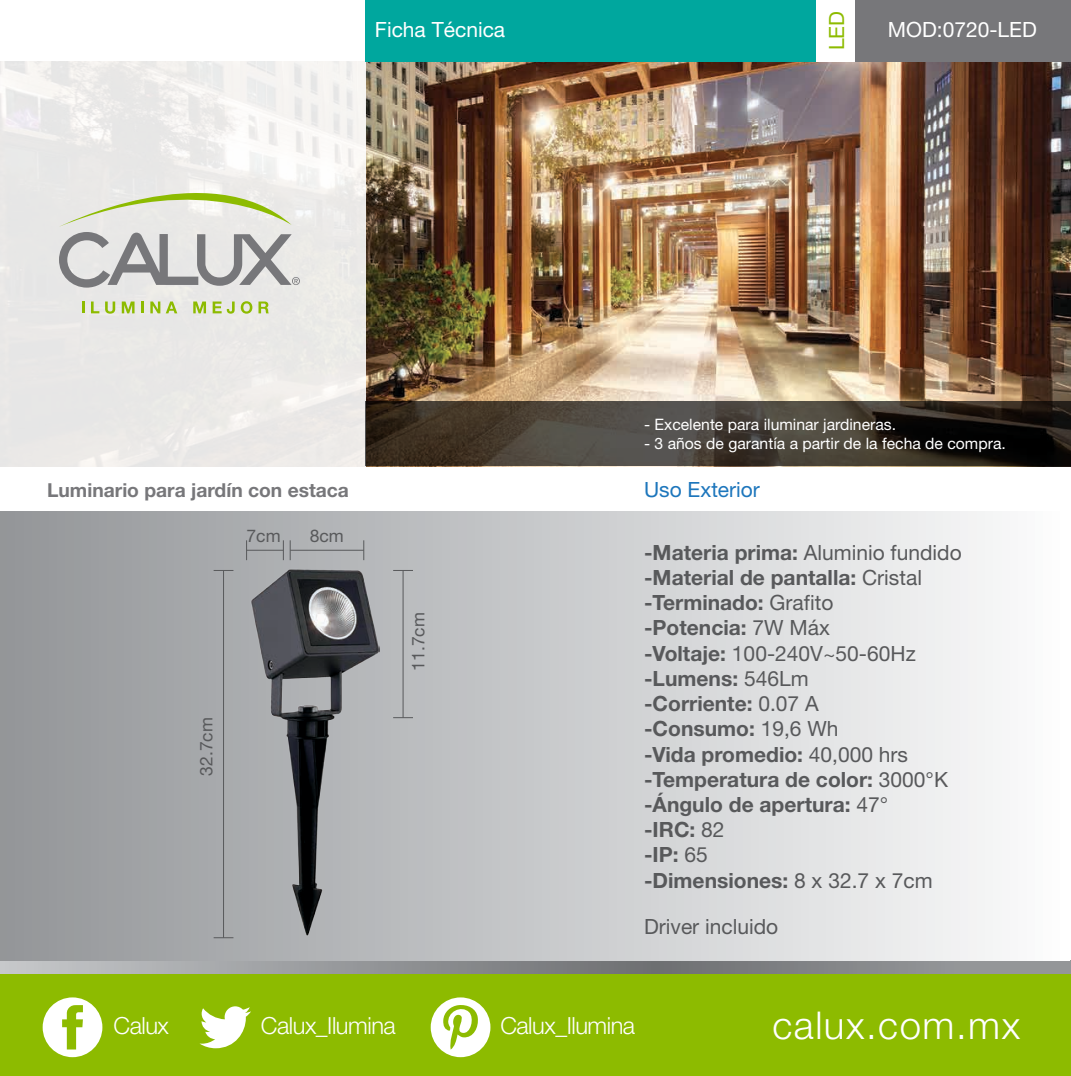
<style>
.page{position:relative;width:1071px;height:1076px;background:#fff}
.page>*{position:absolute;margin:0;border:0;box-sizing:border-box;transform-origin:0 0}
.t1{font:300 38.32px "Helvetica Neue";letter-spacing:.04em;color:#fff}
.t2{font:300 23.62px "Helvetica Neue";letter-spacing:-.02em;color:#fff}
.t3{font:700 21px/25.2px "Helvetica Neue";color:#58595b}
.t4{font:21px "Helvetica Neue";color:#fff}
.t5{font:21px "Helvetica Neue";color:#58595b}
.t6{font:21px "Helvetica Neue";color:#1d76bc}
.t7{font:21px "Helvetica Neue";color:#8dbb00}
.t8{font:700 19.25px "Helvetica Neue";color:#77777a}
.t9{font:17.5px "Helvetica Neue";color:#58595b}
.t10{font:15.75px "Helvetica Neue";color:#fff}
.s1{font-weight:400}
</style>
<div class="page">
<svg style="left:0;top:961px;width:1071px;height:14px;background:#91968b"></svg>
<div style="left:0;top:975px;width:1071px;height:101px;background:#8dbb00"></div>
<svg style="left:43px;top:997px;width:59px;height:60px"></svg>
<svg style="left:199px;top:1006px;width:52px;height:42px"></svg>
<svg style="left:431px;top:997px;width:59px;height:60px"></svg>
<div style="left:0;top:511px;width:1070px;height:450px;background:linear-gradient(to right,#929498,#fcfdfd)"></div>
<img style="left:366px;top:61px;width:705px;height:341px">
<div style="left:0;top:0;width:366px;height:466px;background:linear-gradient(to bottom,#f8f7f7,#e6e4e2)"></div>
<svg style="left:82px;top:301px;width:2px;height:12px"></svg>
<svg style="left:91px;top:301px;width:8px;height:12px"></svg>
<svg style="left:105px;top:301px;width:10px;height:13px"></svg>
<svg style="left:122px;top:301px;width:13px;height:12px"></svg>
<svg style="left:141px;top:301px;width:3px;height:12px"></svg>
<svg style="left:150px;top:301px;width:10px;height:12px"></svg>
<svg style="left:166px;top:301px;width:11px;height:12px"></svg>
<svg style="left:193px;top:301px;width:13px;height:12px"></svg>
<svg style="left:213px;top:301px;width:22px;height:13px"></svg>
<svg style="left:241px;top:301px;width:11px;height:13px"></svg>
<svg style="left:259px;top:301px;width:10px;height:12px"></svg>
<svg style="left:59px;top:152px;width:241px;height:136px;background:#d7d8d1"></svg>
<svg style="left:366px;top:402px;width:705px;height:64px;background:#3b352c"></svg>
<img style="left:251px;top:567px;width:128px;height:371px">
<div style="left:366px;top:0;width:705px;height:61px;background:#00a79e"></div>
<div style="left:855px;top:0;width:216px;height:61px;background:#77777a"></div>
<div style="left:817px;top:0;width:38px;height:61px;background:#fff"></div>
<hr style="left:223px;top:570px;width:1px;height:368px;background:#58595b">
<svg style="left:214px;top:570px;width:19px;height:1px"></svg>
<svg style="left:214px;top:937px;width:19px;height:1px"></svg>
<hr style="left:403px;top:570px;width:1px;height:147px;background:#58595b">
<svg style="left:393px;top:570px;width:20px;height:1px"></svg>
<svg style="left:393px;top:717px;width:20px;height:1px"></svg>
<hr style="left:290px;top:550px;width:74px;height:1px;background:#58595b">
<svg style="left:363px;top:540px;width:1px;height:20px"></svg>
<svg style="left:290px;top:540px;width:1px;height:20px"></svg>
<hr style="left:247px;top:550px;width:36px;height:1px;background:#58595b">
<svg style="left:283px;top:540px;width:1px;height:20px"></svg>
<svg style="left:246px;top:540px;width:1px;height:20px"></svg>
<p class="t7" style="left:824px;top:50px;width:41px;rotate:-90deg">LED</p>
<p class="t4" style="left:375px;top:17px;width:132px">Ficha Técnica</p>
<p class="t4" style="left:888px;top:17px;width:151px">MOD:0720-LED</p>
<p class="t10" style="left:644px;top:415px;width:254px">- Excelente para iluminar jardineras.</p>
<p class="t10" style="left:644px;top:433px;width:363px">- 3 años de garantía a partir de la fecha de compra.</p>
<p class="t8" style="left:47px;top:479px;width:303px">Luminario para jardín con estaca</p>
<p class="t6" style="left:644px;top:477px;width:117px">Uso Exterior</p>
<p class="t9" style="left:247px;top:525px;width:36px">7cm</p>
<p class="t9" style="left:310px;top:525px;width:36px">8cm</p>
<p class="t9" style="left:196px;top:776px;width:60px;rotate:-90deg">32.7cm</p>
<p class="t9" style="left:408px;top:671px;width:60px;rotate:-90deg">11.7cm</p>
<p class="t3" style="left:644px;top:539px;width:319px">-Materia prima: <span class="s1">Aluminio fundido </span>-Material de pantalla: <span class="s1">Cristal </span>-Terminado: <span class="s1">Grafito<br></span>-Potencia: <span class="s1">7W Máx<br></span>-Voltaje: <span class="s1">100-240V~50-60Hz </span>-Lumens: <span class="s1">546Lm<br></span>-Corriente: <span class="s1">0.07 A<br></span>-Consumo: <span class="s1">19,6 Wh<br></span>-Vida promedio: <span class="s1">40,000 hrs </span>-Temperatura de color: <span class="s1">3000°K </span>-Ángulo de apertura: <span class="s1">47°<br></span>-IRC: <span class="s1">82<br></span>-IP: <span class="s1">65<br></span>-Dimensiones: <span class="s1">8 x 32.7 x 7cm</span></p>
<p class="t5" style="left:644px;top:914px;width:136px">Driver incluido</p>
<p class="t2" style="left:114px;top:1011px;width:57px">Calux</p>
<p class="t2" style="left:261px;top:1011px;width:136px">Calux_Ilumina</p>
<p class="t2" style="left:500px;top:1011px;width:136px">Calux_Ilumina</p>
<h1 class="t1" style="left:772px;top:1001px;width:249px">calux.com.mx</h1>
</div>
